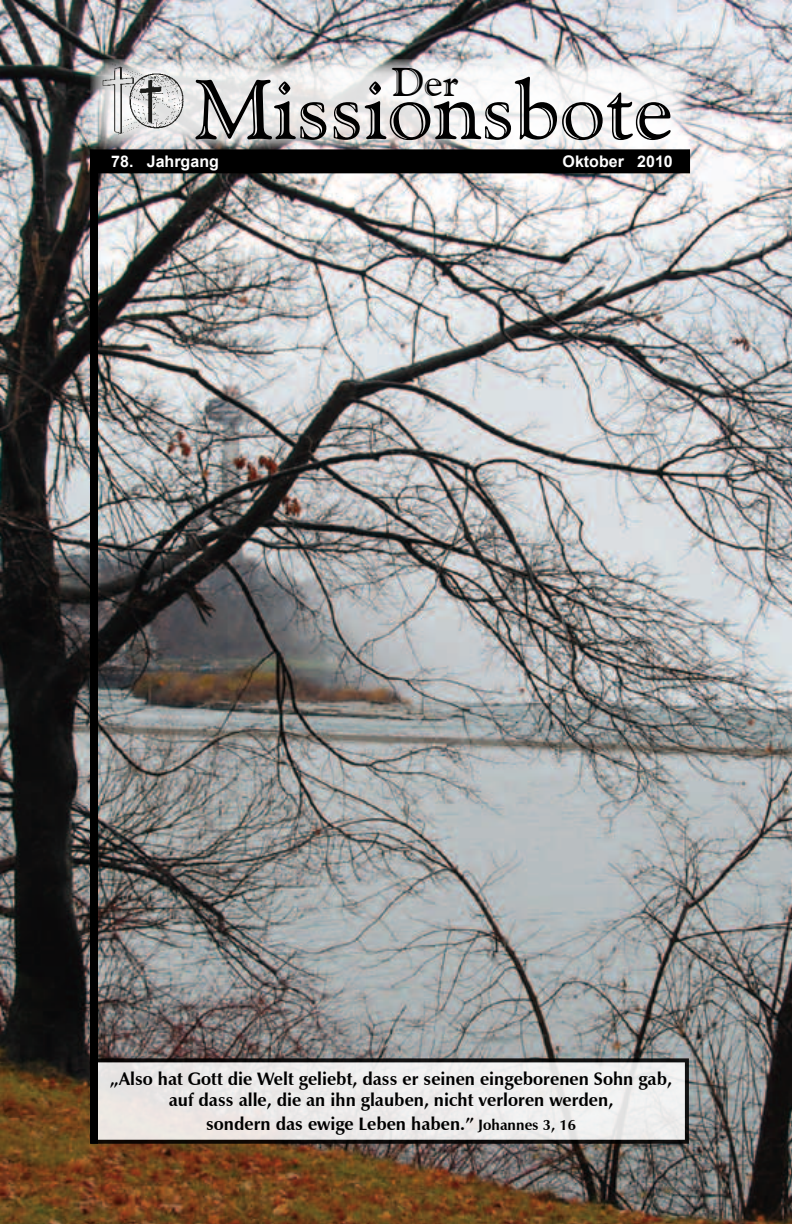
<style>
.page{position:relative;width:792px;height:1224px;background:#fff}
.page>*{position:absolute;margin:0;border:0;box-sizing:border-box;transform-origin:0 0}
.t1{font:84px "Goudy Handtooled BT";color:#000;scale:1.04 1}
.t2{font:40px "Goudy Handtooled BT";color:#000;scale:1.04 1}
.t3{font:700 18px/21.6px "Zapf Humanist 601 BT";color:#000;text-align:center}
.t4{font:700 16px "Arial";color:#fff}
.s1{font-size:15px}
</style>
<div class="page">
<img style="left:0;top:0;width:792px;height:1224px">
<div style="left:91px;top:1058px;width:598px;height:86px;background:#edebeb;border:4px solid #000"></div>
<div style="left:90px;top:172px;width:8px;height:972px;background:#000"></div>
<div style="left:90px;top:149px;width:600px;height:24px;background:#000"></div>
<svg style="left:90px;top:59px;width:600px;height:90px"></svg>
<img style="left:96px;top:59px;width:94px;height:83px">
<h2 class="t2" style="left:392px;top:57px;width:65px">Der</h2>
<h1 class="t1" style="left:194px;top:58px;width:462px">Missionsbote</h1>
<p class="t4" style="left:111px;top:151px;width:109px">78. Jahrgang</p>
<p class="t4" style="left:563px;top:151px;width:112px">Oktober 2010</p>
<p class="t3" style="left:110px;top:1068px;width:564px">„Also hat Gott die Welt geliebt, dass er seinen eingeborenen Sohn gab, auf dass alle, die an ihn glauben, nicht verloren werden,</p>
<p class="t3" style="left:206px;top:1113px;width:371px">sondern das ewige Leben haben.” <span class="s1">Johannes 3, 16</span></p>
</div>
